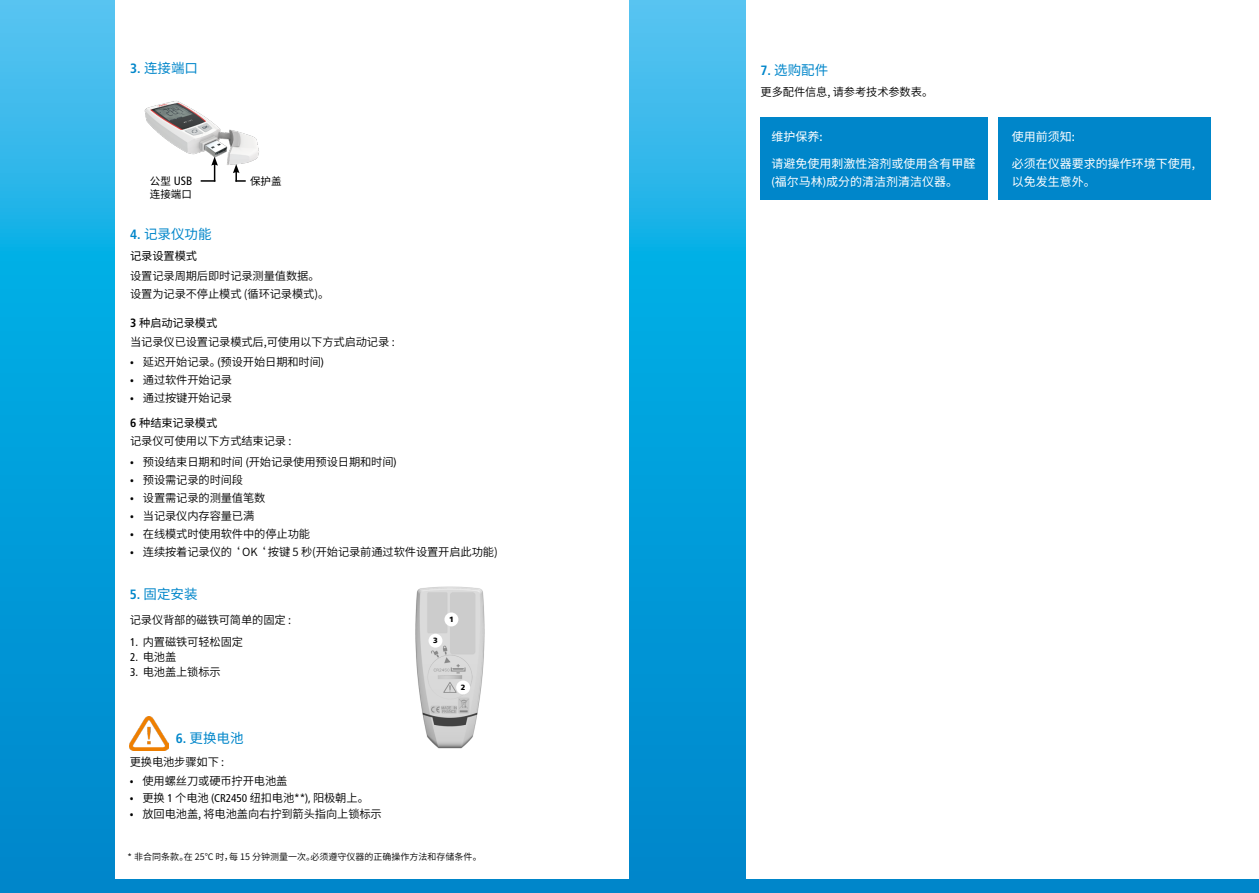
<style>
.page{position:relative;width:1259px;height:893px;background:#fff}
.page>*{position:absolute;margin:0;border:0;box-sizing:border-box;transform-origin:0 0}
.t1{font:13.5px "Source Han Sans CN";color:#0086ca}
.t2{font:12px/18px "Source Han Sans CN";color:#fff}
.t3{font:condensed 12px "Frutiger LT Std";color:#000}
.t4{font:11.25px/18.6px "Source Han Sans CN";letter-spacing:-.01em;color:#000}
.t5{font:11.25px "Source Han Sans CN";letter-spacing:-.01em;color:#000}
.t6{font:10.5px "Source Han Sans CN";color:#000}
.t7{font:9px "Source Han Sans CN";color:#000}
.t8{font:900 7.65px "Frutiger LT Std";color:#000}
.s1{font-family:"Frutiger LT Std";font-weight:700;font-stretch:condensed}
.s2{font-family:"Source Han Sans CN";font-stretch:normal;font-size:10.5px}
.s3{font-family:"Frutiger LT Std";font-weight:700;font-stretch:condensed;font-size:12px}
.s4{font-style:inherit}
.s5{font-family:"Frutiger LT Std";font-stretch:condensed}
</style>
<div class="page">
<svg style="left:0;top:0;width:115px;height:880px;background:#0fa3dd"></svg>
<img style="left:144px;top:101px;width:115px;height:64px">
<svg style="left:201px;top:157px;width:17px;height:25px"></svg>
<svg style="left:233px;top:164px;width:13px;height:18px"></svg>
<img style="left:415px;top:586px;width:70px;height:163px">
<div style="left:444px;top:612px;width:14px;height:14px;background:#fff;border-radius:50%"></div>
<div style="left:456px;top:680px;width:14px;height:14px;background:#fff;border-radius:50%"></div>
<div style="left:428px;top:634px;width:14px;height:14px;background:#fff;border-radius:50%"></div>
<img style="left:130px;top:716px;width:38px;height:34px">
<svg style="left:629px;top:0;width:116px;height:880px;background:#0fa3dd"></svg>
<div style="left:0;top:880px;width:1259px;height:13px;background:#0086ca"></div>
<div style="left:760px;top:117px;width:227px;height:83px;background:#0086ca"></div>
<div style="left:998px;top:117px;width:212px;height:83px;background:#0086ca"></div>
<p class="t1" style="left:130px;top:61px;width:69px"><span class="s1">3.</span> 连接端口</p>
<p class="t3" style="left:150px;top:174px;width:44px"><span class="s2">公型</span> USB</p>
<p class="t6" style="left:150px;top:188px;width:43px">连接端口</p>
<p class="t1" style="left:130px;top:227px;width:83px"><span class="s1">4.</span> 记录仪功能</p>
<p class="t6" style="left:250px;top:175px;width:33px">保护盖</p>
<p class="t5" style="left:130px;top:249px;width:68px">记录设置模式</p>
<p class="t4" style="left:130px;top:267px;width:201px;line-height:18px">设置记录周期后即时记录测量值数据。设置为记录不停止模式 (循环记录模式)。</p>
<p class="t4" style="left:130px;top:314px;width:266px"><span class="s3">3</span> <span class="s4">种启动记录模式<br></span>当记录仪已设置记录模式后,可使用以下方式启动记录 :</p>
<p class="t4" style="left:130px;top:353px;width:195px">• 延迟开始记录。<span class="s5">(</span>预设开始日期和时间<span class="s5">)</span></p>
<p class="t4" style="left:130px;top:371px;width:103px">• 通过软件开始记录</p>
<p class="t4" style="left:130px;top:389px;width:103px">• 通过按键开始记录</p>
<p class="t4" style="left:130px;top:414px;width:163px"><span class="s3">6</span> <span class="s4">种结束记录模式<br></span>记录仪可使用以下方式结束记录 :</p>
<p class="t4" style="left:130px;top:452px;width:268px">• 预设结束日期和时间 <span class="s5">(</span>开始记录使用预设日期和时间<span class="s5">)</span></p>
<p class="t4" style="left:130px;top:470px;width:115px">• 预设需记录的时间段</p>
<p class="t4" style="left:130px;top:488px;width:137px">• 设置需记录的测量值笔数</p>
<p class="t4" style="left:130px;top:506px;width:126px">• 当记录仪内存容量已满</p>
<p class="t4" style="left:130px;top:524px;width:181px">• 在线模式时使用软件中的停止功能</p>
<p class="t4" style="left:130px;top:542px;width:369px">• 连续按着记录仪的 ‘ OK ‘ 按键 5 秒(开始记录前通过软件设置开启此功能)</p>
<p class="t1" style="left:130px;top:586px;width:69px"><span class="s1">5.</span> 固定安装</p>
<p class="t4" style="left:130px;top:611px;width:163px">记录仪背部的磁铁可简单的固定 :</p>
<p class="t4" style="left:130px;top:632px;width:114px"><span class="s5">1.</span> 内置磁铁可轻松固定</p>
<p class="t4" style="left:130px;top:647px;width:48px"><span class="s5">2.</span> 电池盖</p>
<p class="t4" style="left:130px;top:662px;width:92px"><span class="s5">3.</span> 电池盖上锁标示</p>
<p class="t1" style="left:176px;top:730px;width:69px"><span class="s1">6.</span> 更换电池</p>
<p class="t8" style="left:433px;top:636px;width:6px">3</p>
<p class="t8" style="left:449px;top:615px;width:6px">1</p>
<p class="t8" style="left:461px;top:683px;width:6px">2</p>
<p class="t4" style="left:130px;top:753px;width:96px">更换电池步骤如下 :</p>
<p class="t4" style="left:130px;top:772px;width:159px">• 使用螺丝刀或硬币拧开电池盖</p>
<p class="t4" style="left:130px;top:788px;width:241px">• 更换 <span class="s5">1</span> 个电池 <span class="s5">(CR2450</span> 纽扣电池<span class="s5">**),</span> 阳极朝上。</p>
<p class="t4" style="left:130px;top:805px;width:254px">• 放回电池盖, 将电池盖向右拧到箭头指向上锁标示</p>
<p class="t7" style="left:128px;top:852px;width:356px"><span class="s5">*</span> 非合同条款。在 25°C 时，每 15 分钟测量一次。必须遵守仪器的正确操作方法和存储条件。</p>
<p class="t1" style="left:760px;top:62px;width:69px"><span class="s1">7.</span> 选购配件</p>
<p class="t4" style="left:760px;top:83px;width:174px">更多配件信息, 请参考技术参数表。</p>
<p class="t2" style="left:771px;top:128px;width:53px">维护保养<span class="s1">:</span></p>
<p class="t2" style="left:771px;top:155px;width:205px">请避免使用刺激性溶剂或使用含有甲醛<span class="s5">(</span>福尔马林<span class="s5">)</span>成分的清洁剂清洁仪器。</p>
<p class="t2" style="left:1011px;top:128px;width:65px">使用前须知<span class="s1">:</span></p>
<p class="t2" style="left:1011px;top:155px;width:185px">必须在仪器要求的操作环境下使用,以免发生意外。</p>
</div>
